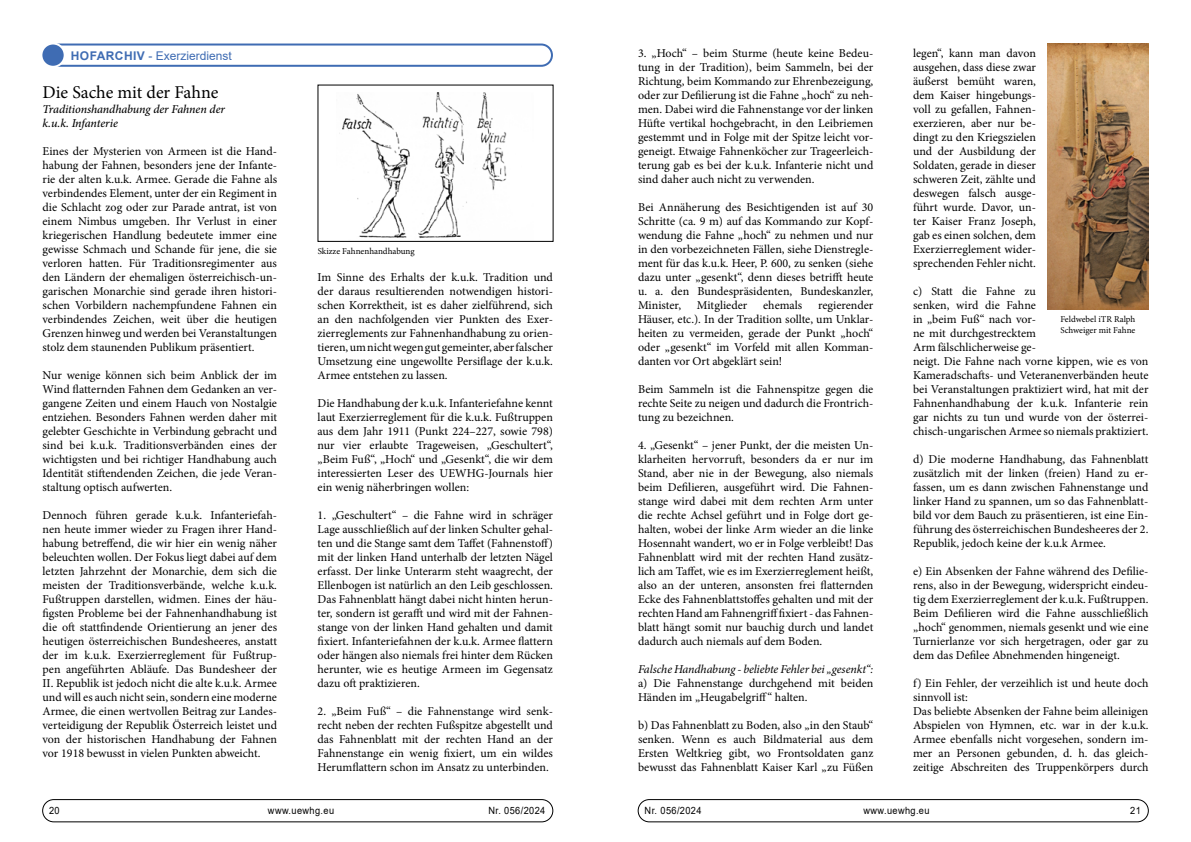
<style>
.page{position:relative;width:1191px;height:842px;background:#fff}
.page>*{position:absolute;margin:0;border:0;box-sizing:border-box;transform-origin:0 0}
.t1{font:18px "Minion Pro";color:#000}
.t2{font:12px/14px "Minion Pro";color:#000;text-align:justify}
.t3{font:italic 500 12px/14px "Minion Pro";letter-spacing:-.01em;color:#000}
.t4{font:italic 12px "Minion Pro";letter-spacing:-.01em;color:#000}
.t5{font:12px "Arial";color:#3f6cb3}
.t6{font:10px "Arial";letter-spacing:.04em;color:#000;scale:.92 1}
.t7{font:9px/11px "Minion Pro";letter-spacing:-.005em;color:#000}
.s1{font-weight:700}
</style>
<div class="page">
<div style="left:43px;top:799px;width:510px;height:23px;border:1px solid #000;border-radius:11px"></div>
<div style="left:638px;top:799px;width:510px;height:23px;border:1px solid #000;border-radius:11px"></div>
<img style="left:1047px;top:44px;width:101px;height:265px">
<svg style="left:57px;top:43px;width:496px;height:24px"></svg>
<div style="left:41px;top:44px;width:24px;height:23px;background:#3f6cb3;border-radius:50%"></div>
<div style="left:40px;top:43px;width:26px;height:25px;border:2px solid #fff;border-radius:50%"></div>
<img style="left:339px;top:92px;width:168px;height:146px">
<p class="t5" style="left:71px;top:47px;width:162px"><span class="s1">HOFARCHIV</span> - Exerzierdienst</p>
<h1 class="t1" style="left:43px;top:80px;width:178px">Die Sache mit der Fahne</h1>
<p class="t3" style="left:43px;top:102px;width:184px">Traditionshandhabung der Fahnen der k.u.k. Infanterie</p>
<p class="t2" style="left:43px;top:144px;width:236px">Eines der Mysterien von Armeen ist die Hand&shy;habung der Fahnen, besonders jene der Infante&shy;rie der alten k.u.k. Armee. Gerade die Fahne als verbindendes Element, unter der ein Regiment in die Schlacht zog oder zur Parade antrat, ist von einem Nimbus umgeben. Ihr Verlust in einer kriegerischen Handlung bedeutete immer eine gewisse Schmach und Schande für jene, die sie verloren hatten. Für Traditionsregimenter aus den Ländern der ehemaligen österreichisch-un&shy;garischen Monarchie sind gerade ihren histori&shy;schen Vorbildern nachempfundene Fahnen ein verbindendes Zeichen, weit über die heutigen Grenzen hinweg und werden bei Veranstaltungen stolz dem staunenden Publikum präsentiert.</p>
<p class="t2" style="left:43px;top:368px;width:236px">Nur wenige können sich beim Anblick der im Wind flatternden Fahnen dem Gedanken an ver&shy;gangene Zeiten und einem Hauch von Nostalgie entziehen. Besonders Fahnen werden daher mit gelebter Geschichte in Verbindung gebracht und sind bei k.u.k. Traditionsverbänden eines der wichtigsten und bei richtiger Handhabung auch Identität stiftendenden Zeichen, die jede Veran&shy;staltung optisch aufwerten.</p>
<p class="t2" style="left:43px;top:508px;width:236px">Dennoch führen gerade k.u.k. Infanteriefah&shy;nen heute immer wieder zu Fragen ihrer Hand&shy;habung betreffend, die wir hier ein wenig näher beleuchten wollen. Der Fokus liegt dabei auf dem letzten Jahrzehnt der Monarchie, dem sich die meisten der Traditionsverbände, welche k.u.k.<br>Fußtruppen darstellen, widmen. Eines der häu&shy;figsten Probleme bei der Fahnenhandhabung ist die oft stattfindende Orientierung an jener des heutigen österreichischen Bundesheeres, anstatt der im k.u.k. Exerzierreglement für Fußtrup&shy;pen angeführten Abläufe. Das Bundesheer der II. Republik ist jedoch nicht die alte k.u.k. Armee und will es auch nicht sein, sondern eine moderne Armee, die einen wertvollen Beitrag zur Landes&shy;verteidigung der Republik Österreich leistet und von der historischen Handhabung der Fahnen vor 1918 bewusst in vielen Punkten abweicht.</p>
<p class="t7" style="left:318px;top:245px;width:98px">Skizze Fahnenhandhabung</p>
<p class="t2" style="left:317px;top:270px;width:237px">Im Sinne des Erhalts der k.u.k. Tradition und der daraus resultierenden notwendigen histori&shy;schen Korrektheit, ist es daher zielführend, sich an den nachfolgenden vier Punkten des Exer&shy;zierreglements zur Fahnenhandhabung zu orien&shy;tieren, um nicht wegen gut gemeinter, aber falscher Umsetzung eine ungewollte Persiflage der k.u.k.<br>Armee entstehen zu lassen.</p>
<p class="t2" style="left:317px;top:396px;width:237px">Die Handhabung der k.u.k. Infanteriefahne kennt laut Exerzierreglement für die k.u.k. Fußtruppen aus dem Jahr 1911 (Punkt 224–227, sowie 798) nur vier erlaubte Trageweisen, „Geschultert“, „Beim Fuß“, „Hoch“ und „Gesenkt“, die wir dem interessierten Leser des UEWHG-Journals hier ein wenig näherbringen wollen:</p>
<p class="t2" style="left:317px;top:508px;width:237px">1. „Geschultert“ – die Fahne wird in schräger Lage ausschließlich auf der linken Schulter gehal&shy;ten und die Stange samt dem Taffet (Fahnenstoff) mit der linken Hand unterhalb der letzten Nägel erfasst. Der linke Unterarm steht waagrecht, der Ellenbogen ist natürlich an den Leib geschlossen.<br>Das Fahnenblatt hängt dabei nicht hinten herun&shy;ter, sondern ist gerafft und wird mit der Fahnen&shy;stange von der linken Hand gehalten und damit fixiert. Infanteriefahnen der k.u.k. Armee flattern oder hängen also niemals frei hinter dem Rücken herunter, wie es heutige Armeen im Gegensatz dazu oft praktizieren.</p>
<p class="t2" style="left:317px;top:704px;width:237px">2. „Beim Fuß“ – die Fahnenstange wird senk&shy;recht neben der rechten Fußspitze abgestellt und das Fahnenblatt mit der rechten Hand an der Fahnenstange ein wenig fixiert, um ein wildes Herumflattern schon im Ansatz zu unterbinden.</p>
<p class="t2" style="left:638px;top:46px;width:237px">3. „Hoch“ – beim Sturme (heute keine Bedeu&shy;tung in der Tradition), beim Sammeln, bei der Richtung, beim Kommando zur Ehrenbezeigung, oder zur Defilierung ist die Fahne „hoch“ zu neh&shy;men. Dabei wird die Fahnenstange vor der linken Hüfte vertikal hochgebracht, in den Leibriemen gestemmt und in Folge mit der Spitze leicht vor&shy;geneigt. Etwaige Fahnenköcher zur Trageerleich&shy;terung gab es bei der k.u.k. Infanterie nicht und sind daher auch nicht zu verwenden.</p>
<p class="t2" style="left:638px;top:200px;width:237px">Bei Annäherung des Besichtigenden ist auf 30<br>Schritte (ca. 9 m) auf das Kommando zur Kopf&shy;wendung die Fahne „hoch“ zu nehmen und nur in den vorbezeichneten Fällen, siehe Dienstregle&shy;ment für das k.u.k. Heer, P. 600, zu senken (siehe dazu unter „gesenkt“, denn dieses betrifft heute u. a. den Bundespräsidenten, Bundeskanzler, Minister,</p>
<p class="t2" style="left:638px;top:298px;width:237px;text-indent:180px">regierender Häuser, etc.). In der Tradition sollte, um Unklar&shy;heiten zu vermeiden, gerade der Punkt „hoch“ oder „gesenkt“ im Vorfeld mit allen Komman&shy;danten vor Ort abgeklärt sein!</p>
<p class="t2" style="left:638px;top:382px;width:237px">Beim Sammeln ist die Fahnenspitze gegen die rechte Seite zu neigen und dadurch die Frontrich&shy;tung zu bezeichnen.</p>
<p class="t2" style="left:638px;top:438px;width:237px">4. „Gesenkt“ – jener Punkt, der die meisten Un&shy;klarheiten hervorruft, besonders da er nur im Stand, aber nie in der Bewegung, also niemals beim Defilieren, ausgeführt wird. Die Fahnen&shy;stange wird dabei mit dem rechten Arm unter die rechte Achsel geführt und in Folge dort ge&shy;halten, wobei der linke Arm wieder an die linke Hosennaht wandert, wo er in Folge verbleibt! Das Fahnenblatt wird mit der rechten Hand zusätz&shy;lich am Taffet, wie es im Exerzierreglement heißt, also an der unteren, ansonsten frei flatternden Ecke des Fahnenblattstoffes gehalten und mit der rechten Hand am Fahnengriff fixiert - das Fahnen&shy;blatt hängt somit nur bauchig durch und landet dadurch auch niemals auf dem Boden.</p>
<p class="t4" style="left:638px;top:661px;width:237px">Falsche Handhabung - beliebte Fehler bei „gesenkt“:</p>
<p class="t2" style="left:638px;top:676px;width:237px">a) Die Fahnenstange durchgehend mit beiden<br>Händen im „Heugabelgriff“ halten.</p>
<p class="t2" style="left:638px;top:718px;width:237px">b) Das Fahnenblatt zu Boden, also „in den Staub“ senken. Wenn es auch Bildmaterial aus dem Ersten Weltkrieg gibt, wo Frontsoldaten ganz bewusst das Fahnenblatt Kaiser Karl „zu Füßen</p>
<p class="t2" style="left:697px;top:298px;width:52px">Mitglieder</p>
<p class="t2" style="left:763px;top:298px;width:41px">ehemals</p>
<p class="t2" style="left:913px;top:46px;width:124px">legen“, kann man davon ausgehen, dass diese zwar äußerst bemüht waren, dem Kaiser hingebungs&shy;voll zu gefallen, Fahnen&shy;exerzieren, aber nur be&shy;dingt zu den Kriegszielen und der Ausbildung der Soldaten, gerade in dieser schweren Zeit, zählte und deswegen falsch ausge&shy;führt wurde. Davor, un&shy;ter Kaiser Franz Joseph, gab es einen solchen, dem Exerzierreglement wider&shy;sprechenden Fehler nicht.</p>
<p class="t2" style="left:913px;top:284px;width:237px;text-align:left">c) Statt die Fahne zu<br>senken, wird die Fahne<br>in „beim Fuß“ nach vor-<br>ne mit durchgestrecktem<br>Arm fälschlicherweise ge-<br>neigt. Die Fahne nach vorne kippen, wie es von Kameradschafts- und Veteranenverbänden heute bei Veranstaltungen praktiziert wird, hat mit der Fahnenhandhabung der k.u.k. Infanterie rein gar nichts zu tun und wurde von der österrei&shy;chisch-ungarischen Armee so niemals praktiziert.</p>
<p class="t2" style="left:913px;top:452px;width:237px">d) Die moderne Handhabung, das Fahnenblatt zusätzlich mit der linken (freien) Hand zu er&shy;fassen, um es dann zwischen Fahnenstange und linker Hand zu spannen, um so das Fahnenblatt&shy;bild vor dem Bauch zu präsentieren, ist eine Ein&shy;führung des österreichischen Bundesheeres der 2.<br>Republik, jedoch keine der k.u.k Armee.</p>
<p class="t2" style="left:913px;top:564px;width:237px">e) Ein Absenken der Fahne während des Defilie&shy;rens, also in der Bewegung, widerspricht eindeu&shy;tig dem Exerzierreglement der k.u.k. Fußtruppen.<br>Beim Defilieren wird die Fahne ausschließlich „hoch“ genommen, niemals gesenkt und wie eine Turnierlanze vor sich hergetragen, oder gar zu dem das Defilee Abnehmenden hingeneigt.</p>
<p class="t2" style="left:913px;top:676px;width:237px;text-align:left">f) Ein Fehler, der verzeihlich ist und heute doch sinnvoll ist:<br>Das beliebte Absenken der Fahne beim alleinigen Abspielen von Hymnen, etc. war in der k.u.k.<br>Armee ebenfalls nicht vorgesehen, sondern im&shy;mer an Personen gebunden, d. h. das gleich&shy;zeitige Abschreiten des Truppenkörpers durch</p>
<p class="t7" style="left:1060px;top:313px;width:76px">Feldwebel iTR Ralph<br>Schweiger mit Fahne</p>
<p class="t6" style="left:49px;top:804px;width:13px">20</p>
<p class="t6" style="left:268px;top:804px;width:73px">www.uewhg.eu</p>
<p class="t6" style="left:488px;top:804px;width:63px">Nr. 056/2024</p>
<p class="t6" style="left:644px;top:804px;width:63px">Nr. 056/2024</p>
<p class="t6" style="left:863px;top:804px;width:73px">www.uewhg.eu</p>
<p class="t6" style="left:1130px;top:804px;width:13px">21</p>
</div>
